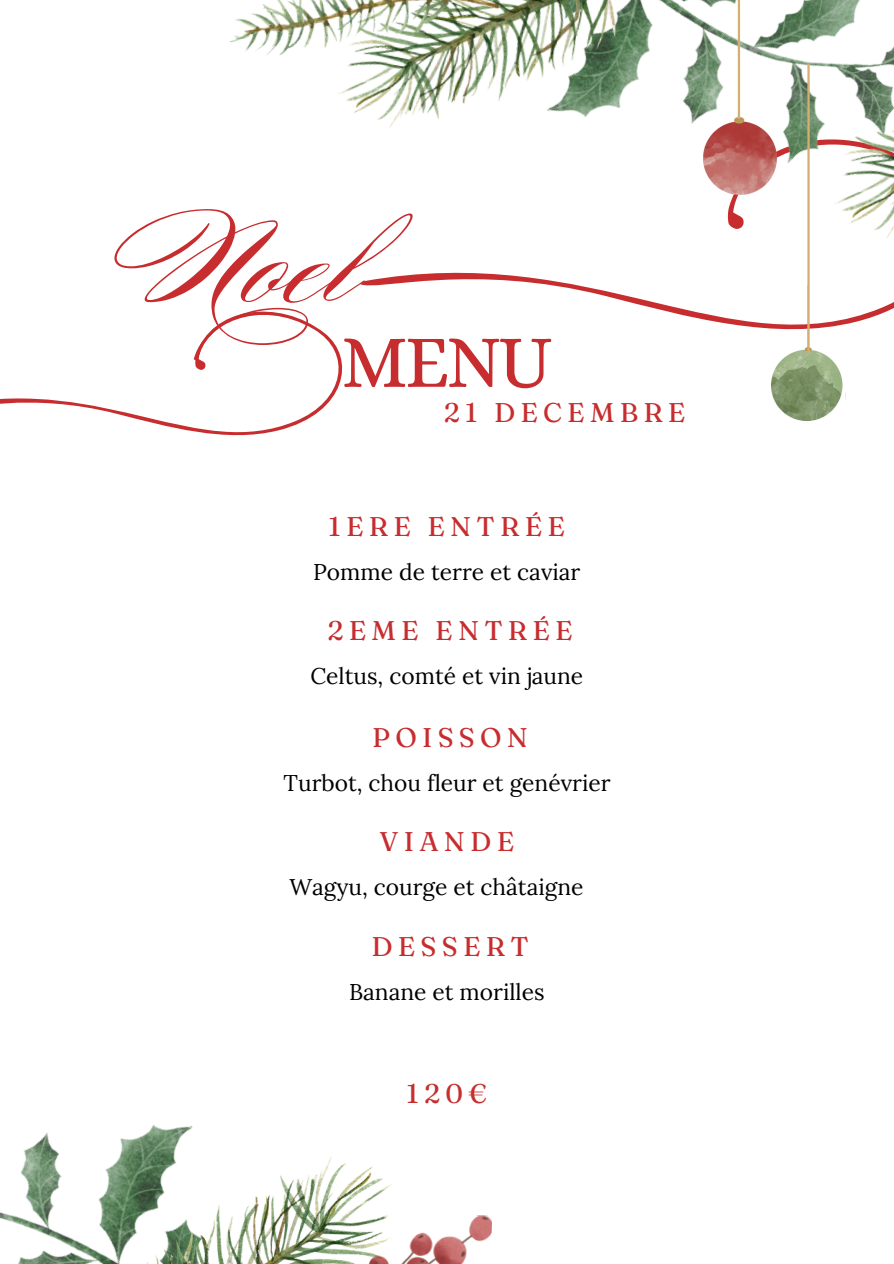
<style>
.page{position:relative;width:894px;height:1264px;background:#fff}
.page>*{position:absolute;margin:0;border:0;box-sizing:border-box;transform-origin:0 0}
.t1{font:126.3px "Burgues Script";color:#c72d2f}
.t2{font:75.75px "Alice";color:#c72d2f}
.t3{font:27px "Fraunces 9 pt";letter-spacing:.195em;color:#c72d2f}
.t4{font:22.65px "Lora";color:#000}
</style>
<div class="page">
<svg style="left:0;top:311px;width:343px;height:125px"></svg>
<svg style="left:360px;top:279px;width:533px;height:50px"></svg>
<img style="left:378px;top:0;width:515px;height:285px">
<img style="left:0;top:1125px;width:193px;height:138px">
<img style="left:55px;top:1155px;width:336px;height:108px">
<img style="left:209px;top:1206px;width:283px;height:57px">
<img style="left:771px;top:285px;width:74px;height:135px">
<img style="left:702px;top:26px;width:74px;height:168px">
<hr style="left:807px;top:63px;width:2px;height:290px;background:#d6ae72">
<hr style="left:737px;top:0;width:2px;height:119px;background:#d6ae72">
<img style="left:338px;top:0;width:341px;height:171px">
<img style="left:828px;top:0;width:65px;height:281px">
<img style="left:229px;top:0;width:274px;height:60px">
<p class="t1" style="left:133px;top:182px;width:231px">Noel</p>
<p class="t2" style="left:341px;top:318px;width:213px">MENU</p>
<p class="t3" style="left:443px;top:395px;width:243px">21 DECEMBRE</p>
<h2 class="t3" style="left:328px;top:509px;width:238px">1ERE ENTRÉE</h2>
<h3 class="t4" style="left:313px;top:557px;width:269px">Pomme de terre et caviar</h3>
<h3 class="t3" style="left:327px;top:613px;width:247px">2EME ENTRÉE</h3>
<h3 class="t4" style="left:310px;top:661px;width:274px">Celtus, comté et vin jaune</h3>
<h3 class="t3" style="left:372px;top:720px;width:157px">POISSON</h3>
<h3 class="t4" style="left:283px;top:767px;width:328px">Turbot, chou fleur et genévrier</h3>
<p class="t3" style="left:379px;top:824px;width:136px">VIANDE</p>
<p class="t4" style="left:289px;top:872px;width:295px">Wagyu, courge et châtaigne</p>
<h3 class="t3" style="left:371px;top:929px;width:159px">DESSERT</h3>
<p class="t4" style="left:349px;top:976px;width:197px">Banane et morilles</p>
<p class="t3" style="left:406px;top:1076px;width:82px">120€</p>
</div>
